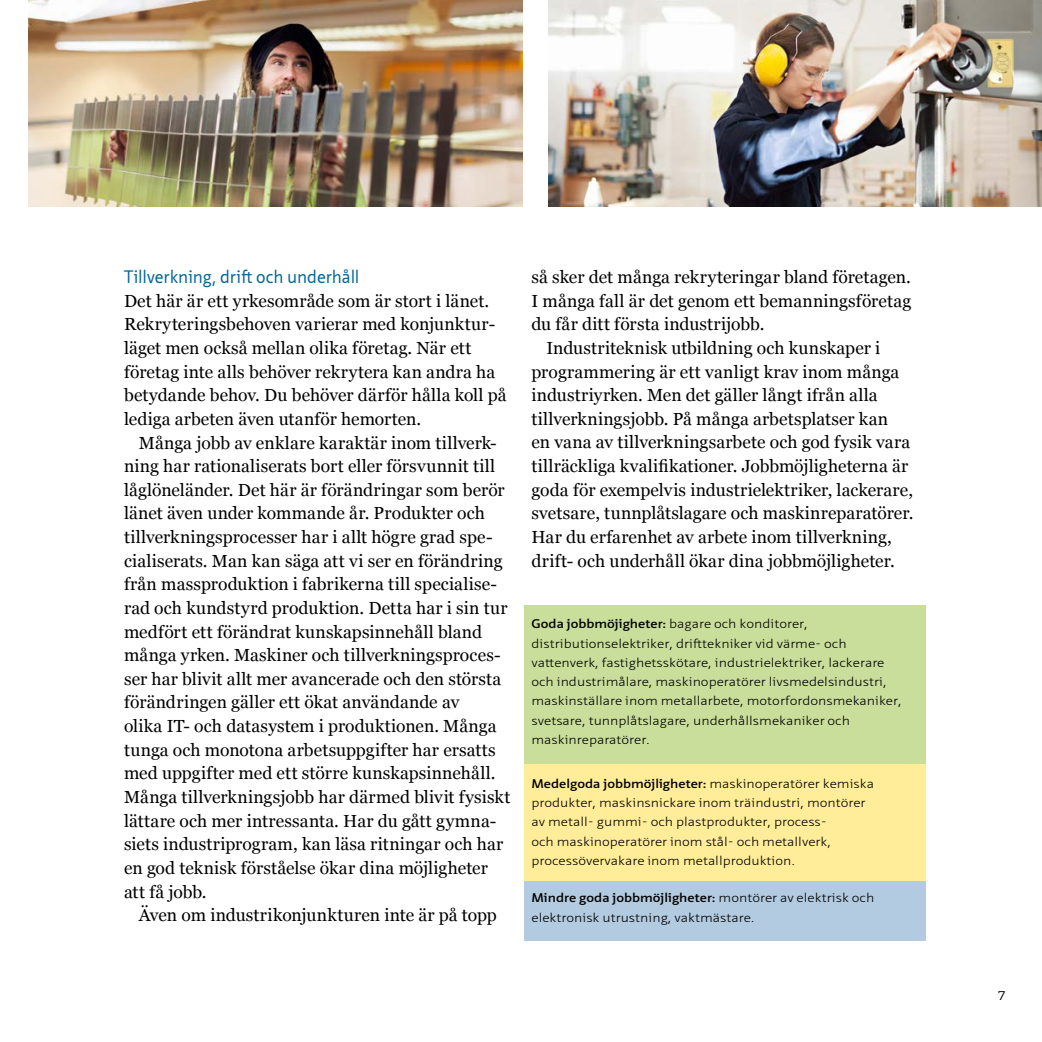
<style>
.page{position:relative;width:1042px;height:1042px;background:#fff}
.page>*{position:absolute;margin:0;border:0;box-sizing:border-box;transform-origin:0 0}
.t1{font:17.5px/23.6px "Georgia";letter-spacing:.005em;color:#000}
.t2{font:17.5px "Neue Sans Pro";letter-spacing:-.005em;color:#00699a}
.t3{font:300 12.25px/19.2px "Neue Sans Pro";color:#000;scale:1.17 1}
.t4{font:12.25px "Neue Sans Pro";color:#000}
.s1{font-weight:600}
</style>
<div class="page">
<img style="left:28px;top:0;width:495px;height:207px">
<img style="left:549px;top:0;width:493px;height:207px">
<div style="left:524px;top:605px;width:401px;height:180px;background:#c9de9b"></div>
<div style="left:524px;top:881px;width:401px;height:60px;background:#b3cbe0"></div>
<div style="left:524px;top:764px;width:401px;height:117px;background:#ffed99"></div>
<p class="t2" style="left:124px;top:265px;width:237px">Tillverkning, drift och underhåll</p>
<p class="t1" style="left:124px;top:289px;width:384px">Det här är ett yrkesområde som är stort i länet.<br>Rekryteringsbehoven varierar med konjunktur&shy;läget men också mellan olika företag. När ett företag inte alls behöver rekrytera kan andra ha betydande behov. Du behöver därför hålla koll på lediga arbeten även utanför hemorten.</p>
<p class="t1" style="left:124px;top:431px;width:388px;text-indent:15px">Många jobb av enklare karaktär inom tillverk&shy;ning har rationaliserats bort eller försvunnit till låglöneländer. Det här är förändringar som berör länet även under kommande år. Produkter och tillverkningsprocesser har i allt högre grad spe&shy;cialiserats. Man kan säga att vi ser en förändring från massproduktion i fabrikerna till specialise&shy;rad och kundstyrd produktion. Detta har i sin tur medfört ett förändrat kunskapsinnehåll bland många yrken. Maskiner och tillverkningsproces&shy;ser har blivit allt mer avancerade och den största förändringen gäller ett ökat användande av<br>olika IT- och datasystem i produktionen. Många tunga och monotona arbetsuppgifter har ersatts med uppgifter med ett större kunskapsinnehåll.<br>Många tillverkningsjobb har därmed blivit fysiskt lättare och mer intressanta. Har du gått gymna&shy;siets industriprogram, kan läsa ritningar och har en god teknisk förståelse ökar dina möjligheter att få jobb.</p>
<p class="t1" style="left:139px;top:903px;width:359px">Även om industrikonjunkturen inte är på topp</p>
<p class="t1" style="left:531px;top:265px;width:381px">så sker det många rekryteringar bland företagen.</p>
<p class="t1" style="left:531px;top:289px;width:381px">I många fall är det genom ett bemanningsföretag</p>
<p class="t1" style="left:531px;top:313px;width:234px">du får ditt första industrijobb.</p>
<p class="t1" style="left:546px;top:336px;width:335px">Industriteknisk utbildning och kunskaper i</p>
<p class="t1" style="left:531px;top:360px;width:369px">programmering är ett vanligt krav inom många</p>
<p class="t1" style="left:531px;top:384px;width:348px">industriyrken. Men det gäller långt ifrån alla</p>
<p class="t1" style="left:531px;top:407px;width:358px">tillverkningsjobb. På många arbetsplatser kan</p>
<p class="t1" style="left:531px;top:431px;width:380px">en vana av tillverkningsarbete och god fysik vara</p>
<p class="t1" style="left:531px;top:454px;width:378px">tillräckliga kvalifikationer. Jobbmöjligheterna är</p>
<p class="t1" style="left:531px;top:478px;width:383px">goda för exempelvis industrielektriker, lackerare,</p>
<p class="t1" style="left:531px;top:502px;width:383px">svetsare, tunnplåtslagare och maskinreparatörer.</p>
<p class="t1" style="left:531px;top:525px;width:362px">Har du erfarenhet av arbete inom tillverkning,</p>
<p class="t1" style="left:531px;top:549px;width:365px">drift- och underhåll ökar dina jobbmöjligheter.</p>
<p class="t3" style="left:531px;top:614px;width:318px"><span class="s1">Goda jobbmöjigheter:</span> bagare och konditorer, distributionselektriker, drifttekniker vid värme- och vattenverk, fastighetsskötare, industrielektriker, lackerare och industrimålare, maskinoperatörer livsmedelsindustri, maskinställare inom metallarbete, motorfordonsmekaniker, svetsare, tunnplåtslagare, underhållsmekaniker och maskinreparatörer.</p>
<p class="t3" style="left:531px;top:773px;width:294px"><span class="s1">Medelgoda jobbmöjligheter:</span> maskinoperatörer kemiska produkter, maskinsnickare inom träindustri, montörer av metall- gummi- och plastprodukter, process-<br>och maskinoperatörer inom stål- och metallverk, processövervakare inom metallproduktion.</p>
<p class="t3" style="left:531px;top:888px;width:294px"><span class="s1">Mindre goda jobbmöjligheter:</span> montörer av elektrisk och elektronisk utrustning, vaktmästare.</p>
<p class="t4" style="left:998px;top:988px;width:9px">7</p>
</div>
